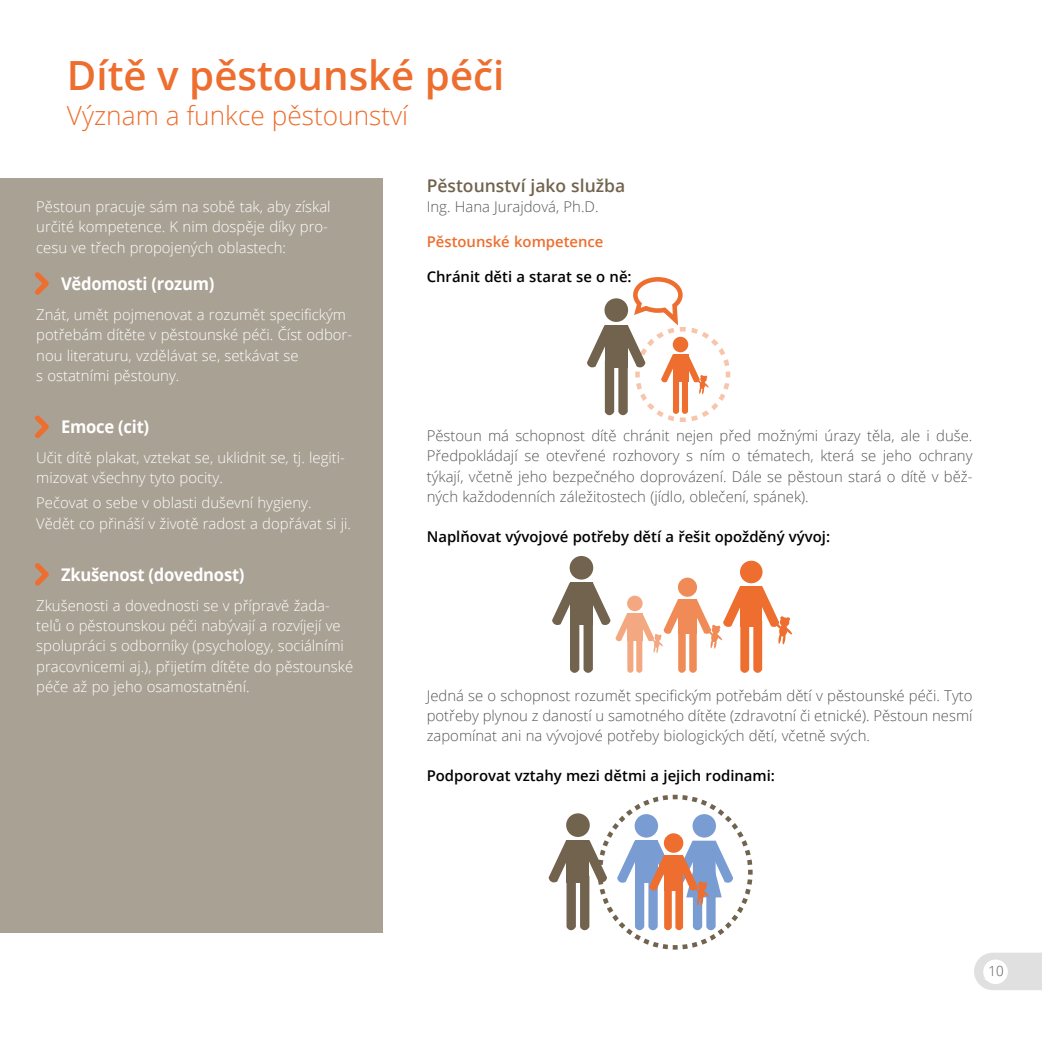
<style>
.page{position:relative;width:1042px;height:1042px;background:#fff}
.page>*{position:absolute;margin:0;border:0;box-sizing:border-box;transform-origin:0 0}
.t1{font:600 40.25px "Open Sans";color:#ed6e2e}
.t2{font:300 26.25px "Open Sans";color:#ed6e2e}
.t3{font:700 17.5px "Open Sans";letter-spacing:-.015em;color:#fff;scale:.95 1}
.t4{font:600 17.5px "Open Sans";color:#71634e}
.t5{font:300 14.88px/20.1px "Open Sans";color:#fff}
.t6{font:300 14.88px/20.1px "Open Sans";color:#575756;text-align:justify}
.t7{font:600 14.88px "Open Sans";color:#000}
.t8{font:600 14.88px "Open Sans";color:#ed6e2e}
.t9{font:300 14px "Open Sans";color:#575756;scale:.95 1}
.s1{font-weight:400;font-size:21px;color:#fff}
</style>
<div class="page">
<svg style="left:974px;top:952px;width:68px;height:38px;background:#e2e2e2"></svg>
<div style="left:983px;top:959px;width:25px;height:25px;background:#fff;border-radius:50%"></div>
<div style="left:0;top:179px;width:382px;height:754px;background:#a9a194"></div>
<svg style="left:35px;top:272px;width:14px;height:23px"></svg>
<svg style="left:35px;top:415px;width:14px;height:23px"></svg>
<svg style="left:35px;top:563px;width:14px;height:23px"></svg>
<svg style="left:678px;top:578px;width:19px;height:19px"></svg>
<div style="left:740px;top:561px;width:22px;height:22px;background:#ed6e2e;border-radius:50%"></div>
<svg style="left:549px;top:794px;width:204px;height:156px"></svg>
<div style="left:569px;top:556px;width:24px;height:23px;background:#71634e;border-radius:50%"></div>
<svg style="left:552px;top:583px;width:240px;height:90px"></svg>
<svg style="left:587px;top:277px;width:144px;height:145px"></svg>
<h1 class="t1" style="left:67px;top:48px;width:439px">Dítě v pěstounské péči</h1>
<h2 class="t2" style="left:67px;top:98px;width:343px">Význam a funkce pěstounství</h2>
<p class="t5" style="left:36px;top:196px;width:296px">Pěstoun pracuje sám na sobě tak, aby získal určité kompetence. K nim dospěje díky pro&shy;cesu ve třech propojených oblastech:</p>
<p class="t3" style="left:61px;top:271px;width:163px">Vědomosti (rozum)</p>
<p class="t5" style="left:36px;top:304px;width:317px">Znát, umět pojmenovat a rozumět specifickým potřebám dítěte v pěstounské péči. Číst odbor&shy;nou literaturu, vzdělávat se, setkávat se<br>s ostatními pěstouny.</p>
<p class="t3" style="left:61px;top:414px;width:94px">Emoce (cit)</p>
<p class="t5" style="left:36px;top:447px;width:310px">Učit dítě plakat, vztekat se, uklidnit se, tj. legiti&shy;mizovat všechny tyto pocity.</p>
<p class="t5" style="left:36px;top:492px;width:316px">Pečovat o sebe v oblasti duševní hygieny.<br>Vědět co přináší v životě radost a dopřávat si ji.</p>
<p class="t3" style="left:61px;top:562px;width:195px">Zkušenost (dovednost)</p>
<p class="t5" style="left:36px;top:595px;width:318px">Zkušenosti a dovednosti se v přípravě žada&shy;telů o pěstounskou péči nabývají a rozvíjejí ve spolupráci s odborníky (psychology, sociálními pracovnicemi aj.), přijetím dítěte do pěstounské péče až po jeho osamostatnění.</p>
<p class="t4" style="left:427px;top:174px;width:200px">Pěstounství jako služba</p>
<p class="t6" style="left:427px;top:196px;width:173px">Ing. Hana Jurajdová, Ph.D.</p>
<p class="t8" style="left:427px;top:231px;width:178px">Pěstounské kompetence</p>
<p class="t7" style="left:427px;top:266px;width:206px">Chránit děti a starat se o ně:</p>
<p class="t6" style="left:427px;top:425px;width:547px">Pěstoun má schopnost dítě chránit nejen před možnými úrazy těla, ale i duše.<br>Předpokládají se otevřené rozhovory s ním o tématech, která se jeho ochrany týkají, včetně jeho bezpečného doprovázení. Dále se pěstoun stará o dítě v běž&shy;ných každodenních záležitostech (jídlo, oblečení, spánek).</p>
<p class="t7" style="left:427px;top:526px;width:405px">Naplňovat vývojové potřeby dětí a řešit opožděný vývoj:</p>
<p class="t6" style="left:427px;top:685px;width:547px">Jedná se o schopnost rozumět specifickým potřebám dětí v pěstounské péči. Tyto potřeby plynou z daností u samotného dítěte (zdravotní či etnické). Pěstoun nesmí zapomínat ani na vývojové potřeby biologických dětí, včetně svých.</p>
<p class="t7" style="left:427px;top:765px;width:350px">Podporovat vztahy mezi dětmi a jejich rodinami:</p>
<p class="t9" style="left:984px;top:962px;width:22px"><span class="s1">3</span>1 0</p>
</div>
